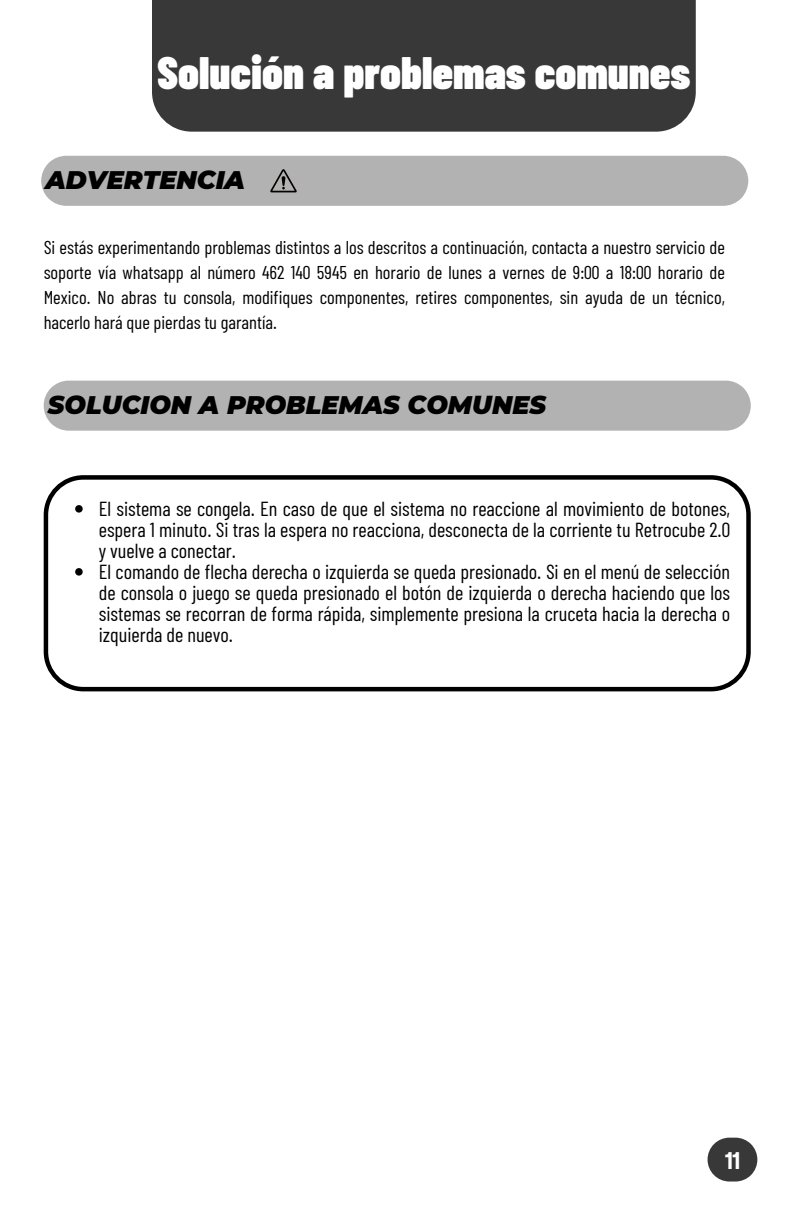
<style>
.page{position:relative;width:792px;height:1224px;background:#fff}
.page>*{position:absolute;margin:0;border:0;box-sizing:border-box;transform-origin:0 0}
.t1{font:900 45.4px "Barlow Condensed";color:#fff}
.t2{font:700 26px "Roundkey";color:#fff}
.t3{font:italic 900 25.4px "Montserrat";color:#000}
.t4{font:20.4px/21px "Barlow Condensed";color:#000;text-align:justify}
.t5{font:18.6px/25px "Barlow Condensed";color:#000;text-align:justify}
</style>
<div class="page">
<div style="left:152px;top:0;width:543px;height:132px;background:#383838"></div>
<div style="left:41px;top:156px;width:707px;height:50px;background:#b3b2b2"></div>
<div style="left:44px;top:381px;width:707px;height:50px;background:#b3b2b2"></div>
<svg style="left:44px;top:475px;width:706px;height:216px"></svg>
<svg style="left:75px;top:505px;width:8px;height:8px"></svg>
<svg style="left:75px;top:568px;width:8px;height:8px"></svg>
<svg style="left:708px;top:1138px;width:49px;height:44px"></svg>
<h1 class="t1" style="left:157px;top:44px;width:535px">Solución a problemas comunes</h1>
<p class="t3" style="left:46px;top:164px;width:201px">ADVERTENCIA</p>
<h2 class="t5" style="left:44px;top:234px;width:683px">Si estás experimentando problemas distintos a los descritos a continuación, contacta a nuestro servicio de soporte vía whatsapp al número 462 140 5945 en horario de lunes a vernes de 9:00 a 18:00 horario de Mexico. No abras tu consola, modifiques componentes, retires componentes, sin ayuda de un técnico, hacerlo hará que pierdas tu garantía.</h2>
<p class="t3" style="left:48px;top:389px;width:500px">SOLUCION A PROBLEMAS COMUNES</p>
<h2 class="t4" style="left:99px;top:497px;width:633px">El sistema se congela. En caso de que el sistema no reaccione al movimiento de botones, espera 1 minuto. Si tras la espera no reacciona, desconecta de la corriente tu Retrocube 2.0 y vuelve a conectar.</h2>
<p class="t4" style="left:99px;top:560px;width:633px">El comando de flecha derecha o izquierda se queda presionado. Si en el menú de selección de consola o juego se queda presionado el botón de izquierda o derecha haciendo que los sistemas se recorran de forma rápida, simplemente presiona la cruceta hacia la derecha o izquierda de nuevo.</p>
<p class="t2" style="left:725px;top:1147px;width:16px">11</p>
</div>
